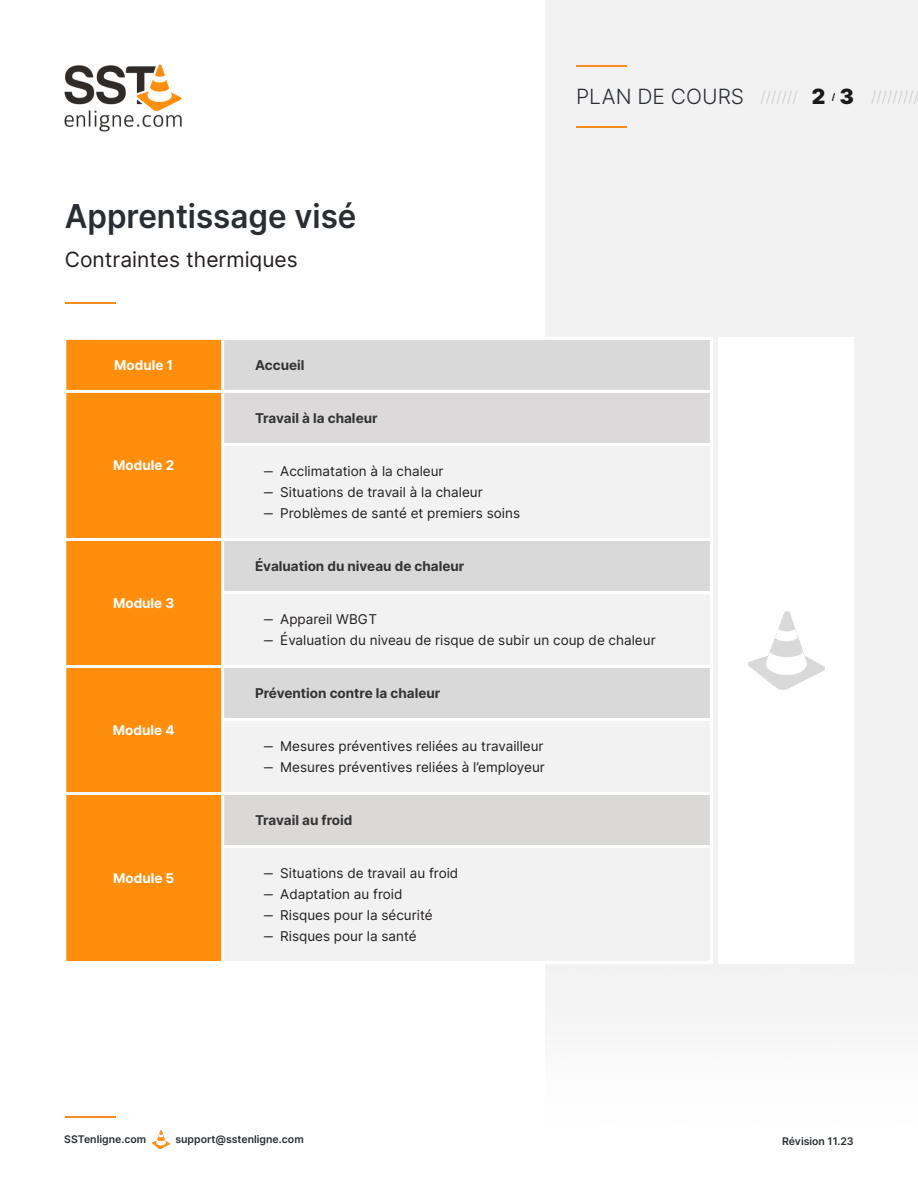
<style>
.page{position:relative;width:918px;height:1188px;background:#fff}
.page>*{position:absolute;margin:0;border:0;box-sizing:border-box;transform-origin:0 0}
.t1{font:600 33px "Inter";color:#2a2d32;scale:.95 1}
.t2{font:21px "Inter";color:#231f20}
.t3{font:300 21px "Inter";color:#2a2d32}
.t4{font:300 15px "Inter";color:#ccc}
.t5{font:13.5px/21px "Inter";color:#231f20}
.t6{font:700 13.5px "Inter";color:#333}
.t7{font:700 13.5px "Inter";color:#fff}
.t8{font:600 10.5px "Inter";color:#2a2d32}
.t9{font:700 9px "Inter";color:#1a1a1a}
.s1{font-weight:900;font-size:21px;color:#1a1a1a}
</style>
<div class="page">
<div style="left:545px;top:0;width:373px;height:1016px;background:#f2f2f2"></div>
<img style="left:64px;top:64px;width:118px;height:68px">
<hr style="left:65px;top:1116px;width:50px;height:1px;background:#f78d1e">
<img style="left:152px;top:1131px;width:18px;height:17px">
<hr style="left:576px;top:65px;width:50px;height:1px;background:#f78d1e">
<hr style="left:576px;top:126px;width:50px;height:1px;background:#f78d1e">
<div style="left:718px;top:337px;width:136px;height:627px;background:#fff"></div>
<hr style="left:65px;top:302px;width:50px;height:2px;background:#f78d1e">
<div style="left:65px;top:338px;width:158px;height:625px;background:#ff8e0c"></div>
<div style="left:224px;top:340px;width:486px;height:50px;background:#d9d9d9"></div>
<div style="left:223px;top:391px;width:488px;height:53px;background:#dbd9d9"></div>
<svg style="left:224px;top:446px;width:486px;height:346px;fill:#f2f2f2"></svg>
<div style="left:223px;top:794px;width:488px;height:53px;background:#dbd9d8"></div>
<div style="left:223px;top:847px;width:488px;height:116px;background:#f2f2f2"></div>
<hr style="left:63px;top:338px;width:3px;height:625px;background:#fff">
<hr style="left:221px;top:338px;width:3px;height:625px;background:#fff">
<hr style="left:710px;top:338px;width:3px;height:625px;background:#fff">
<hr style="left:65px;top:337px;width:646px;height:3px;background:#fff">
<hr style="left:65px;top:390px;width:646px;height:3px;background:#fff">
<hr style="left:223px;top:443px;width:488px;height:3px;background:#fff">
<hr style="left:65px;top:538px;width:646px;height:3px;background:#fff">
<hr style="left:223px;top:591px;width:488px;height:3px;background:#fff">
<hr style="left:65px;top:665px;width:646px;height:3px;background:#fff">
<hr style="left:223px;top:718px;width:488px;height:3px;background:#fff">
<hr style="left:65px;top:792px;width:646px;height:3px;background:#fff">
<hr style="left:223px;top:845px;width:488px;height:3px;background:#fff">
<hr style="left:65px;top:961px;width:646px;height:3px;background:#fff">
<img style="left:748px;top:612px;width:76px;height:77px">
<h2 class="t3" style="left:576px;top:84px;width:170px">PLAN DE COURS</h2>
<p class="t4" style="left:761px;top:88px;width:66px">/////// <span class="s1">2</span></p>
<p class="t9" style="left:832px;top:91px;width:5px">/</p>
<p class="t4" style="left:840px;top:88px;width:81px"><span class="s1">3</span> /////////</p>
<h1 class="t1" style="left:65px;top:196px;width:309px">Apprentissage visé</h1>
<h2 class="t2" style="left:65px;top:247px;width:235px">Contraintes thermiques</h2>
<p class="t7" style="left:114px;top:357px;width:61px">Module 1</p>
<p class="t6" style="left:255px;top:357px;width:51px">Accueil</p>
<p class="t7" style="left:113px;top:457px;width:62px">Module 2</p>
<p class="t7" style="left:113px;top:595px;width:63px">Module 3</p>
<p class="t7" style="left:113px;top:722px;width:63px">Module 4</p>
<p class="t7" style="left:113px;top:870px;width:63px">Module 5</p>
<p class="t6" style="left:255px;top:410px;width:124px">Travail à la chaleur</p>
<p class="t5" style="left:264px;top:460px;width:258px">‒ Acclimatation à la chaleur<br>‒ Situations de travail à la chaleur<br>‒ Problèmes de santé et premiers soins</p>
<p class="t6" style="left:255px;top:558px;width:211px">Évaluation du niveau de chaleur</p>
<p class="t5" style="left:264px;top:608px;width:393px">‒ Appareil WBGT<br>‒ Évaluation du niveau de risque de subir un coup de chaleur</p>
<p class="t6" style="left:255px;top:685px;width:187px">Prévention contre la chaleur</p>
<p class="t5" style="left:264px;top:736px;width:282px">‒ Mesures préventives reliées au travailleur ‒ Mesures préventives reliées à l’employeur</p>
<p class="t6" style="left:255px;top:812px;width:99px">Travail au froid</p>
<p class="t5" style="left:264px;top:863px;width:196px">‒ Situations de travail au froid ‒ Adaptation au froid<br>‒ Risques pour la sécurité<br>‒ Risques pour la santé</p>
<p class="t8" style="left:64px;top:1132px;width:83px">SSTenligne.com</p>
<p class="t8" style="left:175px;top:1132px;width:130px">support@sstenligne.com</p>
<p class="t8" style="left:782px;top:1135px;width:73px">Révision 11.23</p>
</div>
